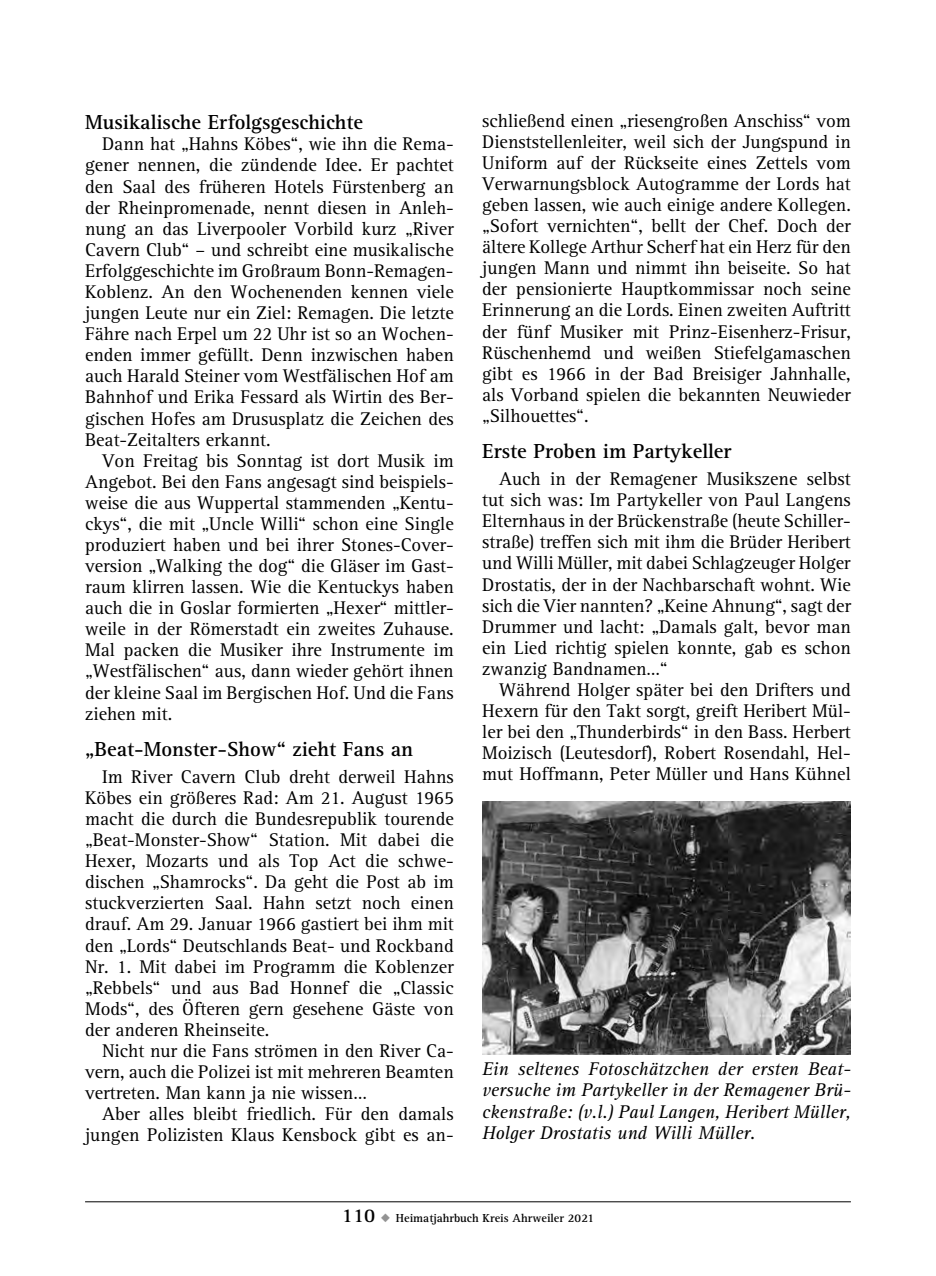
<style>
.page{position:relative;width:936px;height:1276px;background:#fff}
.page>*{position:absolute;margin:0;border:0;box-sizing:border-box;transform-origin:0 0}
.t1{font:700 21px "AT Rotis Serif";color:#000}
.t2{font:19px/21px "AT Rotis Serif";color:#000;text-align:justify}
.t3{font:italic 19px/21px "AT Rotis Serif";color:#000;text-align:justify}
.t4{font:700 12px "AT Rotis Serif";color:#000}
.s1{font-size:20px}
.s2{color:#939393}
</style>
<div class="page">
<hr style="left:85px;top:1201px;width:765px;height:1px;background:#000">
<img style="left:482px;top:802px;width:368px;height:252px">
<p class="t1" style="left:85px;top:110px;width:279px">Musikalische Erfolgsgeschichte</p>
<p class="t2" style="left:85px;top:134px;width:370px;text-indent:17px">Dann hat „Hahns Köbes“, wie ihn die Rema&shy;gener nennen, die zündende Idee. Er pachtet den Saal des früheren Hotels Fürstenberg an der Rheinpromenade, nennt diesen in Anleh&shy;nung an das Liverpooler Vorbild kurz „River Cavern Club“ – und schreibt eine musikalische Erfolggeschichte im Großraum Bonn-Remagen-Koblenz. An den Wochenenden kennen viele jungen Leute nur ein Ziel: Remagen. Die letzte Fähre nach Erpel um 22 Uhr ist so an Wochen&shy;enden immer gefüllt. Denn inzwischen haben auch Harald Steiner vom Westfälischen Hof am Bahnhof und Erika Fessard als Wirtin des Ber&shy;gischen Hofes am Drususplatz die Zeichen des Beat-Zeitalters erkannt.</p>
<p class="t2" style="left:85px;top:450px;width:370px;text-indent:17px">Von Freitag bis Sonntag ist dort Musik im Angebot. Bei den Fans angesagt sind beispiels&shy;weise die aus Wuppertal stammenden „Kentu&shy;ckys“, die mit „Uncle Willi“ schon eine Single produziert haben und bei ihrer Stones-Cover&shy;version „Walking the dog“ die Gläser im Gast&shy;raum klirren lassen. Wie die Kentuckys haben auch die in Goslar formierten „Hexer“ mittler&shy;weile in der Römerstadt ein zweites Zuhause.<br>Mal packen die Musiker ihre Instrumente im „Westfälischen“ aus, dann wieder gehört ihnen der kleine Saal im Bergischen Hof. Und die Fans ziehen mit.</p>
<p class="t1" style="left:85px;top:737px;width:330px">„Beat-Monster-Show“ zieht Fans an</p>
<p class="t2" style="left:85px;top:766px;width:370px;text-indent:17px">Im River Cavern Club dreht derweil Hahns Köbes ein größeres Rad: Am 21. August 1965 macht die durch die Bundesrepublik tourende „Beat-Monster-Show“ Station. Mit dabei die Hexer, Mozarts und als Top Act die schwe&shy;dischen „Shamrocks“. Da geht die Post ab im stuckverzierten Saal. Hahn setzt noch einen drauf. Am 29. Januar 1966 gastiert bei ihm mit den „Lords“ Deutschlands Beat- und Rockband Nr. 1. Mit dabei im Programm die Koblenzer „Rebbels“ und aus Bad Honnef die „Classic Mods“, des Öfteren gern gesehene Gäste von der anderen Rheinseite.</p>
<p class="t2" style="left:85px;top:1040px;width:370px;text-indent:17px">Nicht nur die Fans strömen in den River Ca&shy;vern, auch die Polizei ist mit mehreren Beamten vertreten. Man kann ja nie wissen…</p>
<p class="t2" style="left:85px;top:1104px;width:370px;text-align:right">Aber alles bleibt friedlich. Für den damals jungen Polizisten Klaus Kensbock gibt es an-</p>
<p class="t2" style="left:482px;top:110px;width:370px">schließend einen „riesengroßen Anschiss“ vom Dienststellenleiter, weil sich der Jungspund in Uniform auf der Rückseite eines Zettels vom Verwarnungsblock Autogramme der Lords hat geben lassen, wie auch einige andere Kollegen. „Sofort vernichten“, bellt der Chef. Doch der ältere Kollege Arthur Scherf hat ein Herz für den jungen Mann und nimmt ihn beiseite. So hat der pensionierte Hauptkommissar noch seine Erinnerung an die Lords. Einen zweiten Auftritt der fünf Musiker mit Prinz-Eisenherz-Frisur, Rüschenhemd und weißen Stiefelgamaschen gibt es 1966 in der Bad Breisiger Jahnhalle, als Vorband spielen die bekannten Neuwieder „Silhouettes“.</p>
<p class="t1" style="left:482px;top:439px;width:251px">Erste Proben im Partykeller</p>
<p class="t2" style="left:482px;top:469px;width:370px;text-indent:17px">Auch in der Remagener Musikszene selbst tut sich was: Im Partykeller von Paul Langens Elternhaus in der Brückenstraße (heute Schiller&shy;straße) treffen sich mit ihm die Brüder Heribert und Willi Müller, mit dabei Schlagzeuger Holger Drostatis, der in der Nachbarschaft wohnt. Wie sich die Vier nannten? „Keine Ahnung“, sagt der Drummer und lacht: „Damals galt, bevor man ein Lied richtig spielen konnte, gab es schon zwanzig Bandnamen…“</p>
<p class="t2" style="left:482px;top:679px;width:370px;text-indent:17px">Während Holger später bei den Drifters und Hexern für den Takt sorgt, greift Heribert Mül&shy;ler bei den „Thunderbirds“ in den Bass. Herbert Moizisch (Leutesdorf), Robert Rosendahl, Hel&shy;mut Hoffmann, Peter Müller und Hans Kühnel</p>
<p class="t3" style="left:482px;top:1059px;width:370px">Ein seltenes Fotoschätzchen der ersten Beat&shy;versuche im Partykeller in der Remagener Brü&shy;ckenstraße: (v.l.) Paul Langen, Heribert Müller, Holger Drostatis und Willi Müller.</p>
<p class="t4" style="left:342px;top:1210px;width:253px"><span class="s1">110</span> <span class="s2">◆</span> Heimatjahrbuch Kreis Ahrweiler 2021</p>
</div>
